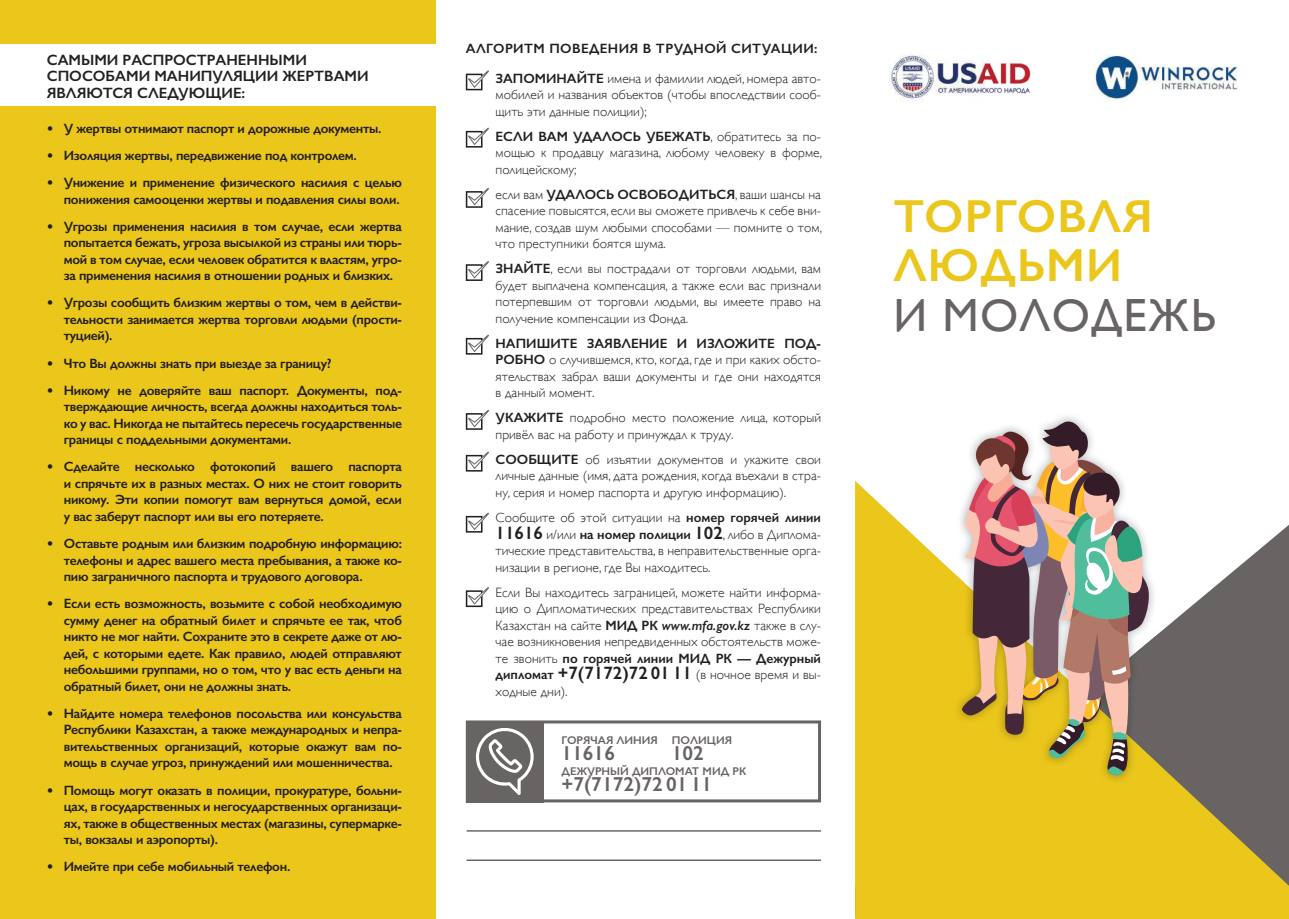
<style>
.page{position:relative;width:1289px;height:919px;background:#fff}
.page>*{position:absolute;margin:0;border:0;box-sizing:border-box;transform-origin:0 0}
.t1{font:600 46.5px/49.5px "Gill Sans";letter-spacing:.025em;color:#ebc61b}
.t2{font:46.5px "Gill Sans";letter-spacing:.025em;color:#686463}
.t3{font:600 20.25px "Gill Sans";color:#686463}
.t4{font:600 15px/16.5px "Gill Sans";color:#231f20}
.t5{font:600 13.5px/16.5px "Gill Sans";letter-spacing:-.02em;color:#231f20;text-align:justify}
.t6{font:300 13.5px/16.5px "Gill Sans";color:#231f20;text-align:justify}
.t7{font:600 13.5px/29.2px "Gill Sans";letter-spacing:.03em;color:#231f20;text-align:right}
.t8{font:600 11.25px "Gill Sans";color:#686463}
.s1{font-weight:700}
.s2{font-weight:300}
.s3{font-weight:600}
.s4{font-weight:600;font-size:18px}
.s5{font-weight:600;font-style:italic}
</style>
<div class="page">
<div style="left:466px;top:721px;width:78px;height:81px;background:#686463"></div>
<div style="left:0;top:0;width:435px;height:44px;background:#ebc61b"></div>
<div style="left:0;top:106px;width:435px;height:812px;background:#ebc61b"></div>
<img style="left:889px;top:54px;width:142px;height:47px">
<img style="left:1093px;top:55px;width:144px;height:46px">
<svg style="left:855px;top:481px;width:433px;height:437px;background:#ceb64b"></svg>
<svg style="left:476px;top:728px;width:57px;height:67px"></svg>
<div style="left:466px;top:720px;width:355px;height:82px;border:3px solid #686463"></div>
<svg style="left:466px;top:70px;width:23px;height:20px"></svg>
<svg style="left:466px;top:128px;width:23px;height:19px"></svg>
<svg style="left:466px;top:188px;width:23px;height:20px"></svg>
<svg style="left:466px;top:335px;width:23px;height:19px"></svg>
<svg style="left:466px;top:261px;width:23px;height:20px"></svg>
<svg style="left:466px;top:410px;width:23px;height:20px"></svg>
<svg style="left:466px;top:451px;width:23px;height:20px"></svg>
<svg style="left:466px;top:512px;width:23px;height:20px"></svg>
<svg style="left:466px;top:587px;width:23px;height:20px"></svg>
<img style="left:954px;top:416px;width:203px;height:157px">
<img style="left:954px;top:573px;width:203px;height:210px">
<svg style="left:961px;top:420px;width:189px;height:356px;background:#b99e79"></svg>
<hr style="left:466px;top:830px;width:355px;height:1px;background:#231f20">
<hr style="left:466px;top:859px;width:355px;height:1px;background:#231f20">
<p class="t4" style="left:47px;top:51px;width:323px">САМЫМИ РАСПРОСТРАНЕННЫМИ<br>СПОСОБАМИ МАНИПУЛЯЦИИ ЖЕРТВАМИ<br>ЯВЛЯЮТСЯ СЛЕДУЮЩИЕ:</p>
<p class="t5" style="left:47px;top:114px;width:357px;line-height:27.2px;text-align:left"><span class="s1">ï</span> У жертвы отнимают паспорт и дорожные документы.<br><span class="s1">ï</span> Изоляция жертвы, передвижение под контролем.<br><span class="s1">ï</span> Унижение и применение физического насилия с целью</p>
<p class="t5" style="left:47px;top:185px;width:357px;line-height:27.2px;text-align:right">понижения самооценки жертвы и подавления силы воли.<br><span class="s1">ï</span> Угрозы применения насилия в том случае, если жертва</p>
<p class="t5" style="left:64px;top:234px;width:340px">попытается бежать, угроза высылкой из страны или тюрь&shy;мой в том случае, если человек обратится к властям, угро&shy;за применения насилия в отношении родных и близких.</p>
<p class="t5" style="left:64px;top:294px;width:340px;text-indent:-17px"><span class="s1">ï</span> Угрозы сообщить близким жертвы о том, чем в действи&shy;тельности занимается жертва торговли людьми (прости&shy;туцией).</p>
<p class="t5" style="left:47px;top:349px;width:357px;line-height:27.2px"><span class="s1">ï</span> Что Вы должны знать при выезде за границу?<br><span class="s1">ï</span> Никому не доверяйте ваш паспорт. Документы, под-</p>
<p class="t5" style="left:64px;top:398px;width:340px">тверждающие личность, всегда должны находиться толь&shy;ко у вас. Никогда не пытайтесь пересечь государственные границы с поддельными документами.</p>
<p class="t5" style="left:64px;top:458px;width:340px;text-indent:-17px"><span class="s1">ï</span> Сделайте несколько фотокопий вашего паспорта и спрячьте их в разных местах. О них не стоит говорить никому. Эти копии помогут вам вернуться домой, если у вас заберут паспорт или вы его потеряете.</p>
<p class="t5" style="left:64px;top:535px;width:340px;text-indent:-17px"><span class="s1">ï</span> Оставьте родным или близким подробную информацию: телефоны и адрес вашего места пребывания, а также ко&shy;пию заграничного паспорта и трудового договора.</p>
<p class="t5" style="left:64px;top:595px;width:340px;text-indent:-17px"><span class="s1">ï</span> Если есть возможность, возьмите с собой необходимую сумму денег на обратный билет и спрячьте ее так, чтоб никто не мог найти. Сохраните это в секрете даже от лю&shy;дей, с которыми едете. Как правило, людей отправляют небольшими группами, но о том, что у вас есть деньги на обратный билет, они не должны знать.</p>
<p class="t5" style="left:64px;top:705px;width:340px;text-indent:-17px"><span class="s1">ï</span> Найдите номера телефонов посольства или консульства Республики Казахстан, а также международных и непра&shy;вительственных организаций, которые окажут вам по&shy;мощь в случае угроз, принуждений или мошенничества.</p>
<p class="t5" style="left:64px;top:781px;width:340px;text-indent:-17px"><span class="s1">ï</span> Помощь могут оказать в полиции, прокуратуре, больни&shy;цах, в государственных и негосударственных организаци&shy;ях, также в общественных местах (магазины, супермарке&shy;ты, вокзалы и аэропорты).</p>
<p class="t5" style="left:47px;top:858px;width:245px"><span class="s1">ï</span> Имейте при себе мобильный телефон.</p>
<p class="t7" style="left:466px;top:34px;width:357px">АЛГОРИТМ ПОВЕДЕНИЯ В ТРУДНОЙ СИТУАЦИИ:<br>ЗАПОМИНАЙТЕ <span class="s2">имена и фамилии людей, номера авто-</span></p>
<p class="t6" style="left:495px;top:86px;width:327px">мобилей и названия объектов (чтобы впоследствии сооб&shy;щить эти данные полиции);</p>
<p class="t6" style="left:495px;top:127px;width:328px"><span class="s3">ЕСЛИ ВАМ УДАЛОСЬ УБЕЖАТЬ</span>, обратитесь за по&shy;мощью к продавцу магазина, любому человеку в форме, полицейскому;</p>
<p class="t6" style="left:495px;top:185px;width:328px">если вам <span class="s3">УДАЛОСЬ ОСВОБОДИТЬСЯ</span>, ваши шансы на спасение повысятся, если вы сможете привлечь к себе вни&shy;мание, создав шум любыми способами — помните о том, что преступники боятся шума.</p>
<p class="t6" style="left:495px;top:260px;width:327px"><span class="s3">ЗНАЙТЕ</span>, если вы пострадали от торговли людьми, вам будет выплачена компенсация, а также если вас признали потерпевшим от торговли людьми, вы имеете право на получение компенсации из Фонда.</p>
<p class="t6" style="left:495px;top:334px;width:327px"><span class="s3">НАПИШИТЕ ЗАЯВЛЕНИЕ И ИЗЛОЖИТЕ ПОД-РОБНО</span> о случившемся, кто, когда, где и при каких обсто&shy;ятельствах забрал ваши документы и где они находятся в данный момент.</p>
<p class="t6" style="left:495px;top:409px;width:327px"><span class="s3">УКАЖИТЕ</span> подробно место положение лица, который привёл вас на работу и принуждал к труду.</p>
<p class="t6" style="left:495px;top:450px;width:327px"><span class="s3">СООБЩИТЕ</span> об изъятии документов и укажите свои личные данные (имя, дата рождения, когда въехали в стра&shy;ну, серия и номер паспорта и другую информацию).</p>
<p class="t6" style="left:495px;top:508px;width:327px">Сообщите об этой ситуации на <span class="s3">номер горячей линии </span><span class="s4">11616</span> и/или <span class="s3">на номер полиции</span> <span class="s4">102</span>, либо в Диплома&shy;тические представительства, в неправительственные орга&shy;низации в регионе, где Вы находитесь.</p>
<p class="t6" style="left:495px;top:583px;width:327px">Если Вы находитесь заграницей, можете найти информа&shy;цию о Дипломатических представительствах Республики Казахстан на сайте <span class="s3">МИД РК</span> <span class="s5">www.mfa.gov.kz</span> также в слу&shy;чае возникновения непредвиденных обстоятельств може&shy;те звонить <span class="s3">по горячей линии МИД РК — Дежурный дипломат</span> <span class="s4">+7(7172)72 01 11</span> (в ночное время и вы&shy;ходные дни).</p>
<p class="t8" style="left:672px;top:733px;width:62px">ПОЛИЦИЯ</p>
<h2 class="t3" style="left:672px;top:740px;width:34px">102</h2>
<p class="t8" style="left:561px;top:733px;width:98px">ГОРЯЧАЯ ЛИНИЯ</p>
<h2 class="t3" style="left:561px;top:740px;width:55px">11616</h2>
<p class="t8" style="left:561px;top:764px;width:186px">ДЕЖУРНЫЙ ДИПЛОМАТ МИД РК</p>
<h2 class="t3" style="left:561px;top:772px;width:152px">+7(7172)72 01 11</h2>
<h1 class="t1" style="left:893px;top:191px;width:261px">ТОРГОВЛЯ<br>ЛЮДЬМИ</h1>
<h1 class="t2" style="left:893px;top:288px;width:324px">И МОЛОДЕЖЬ</h1>
</div>
